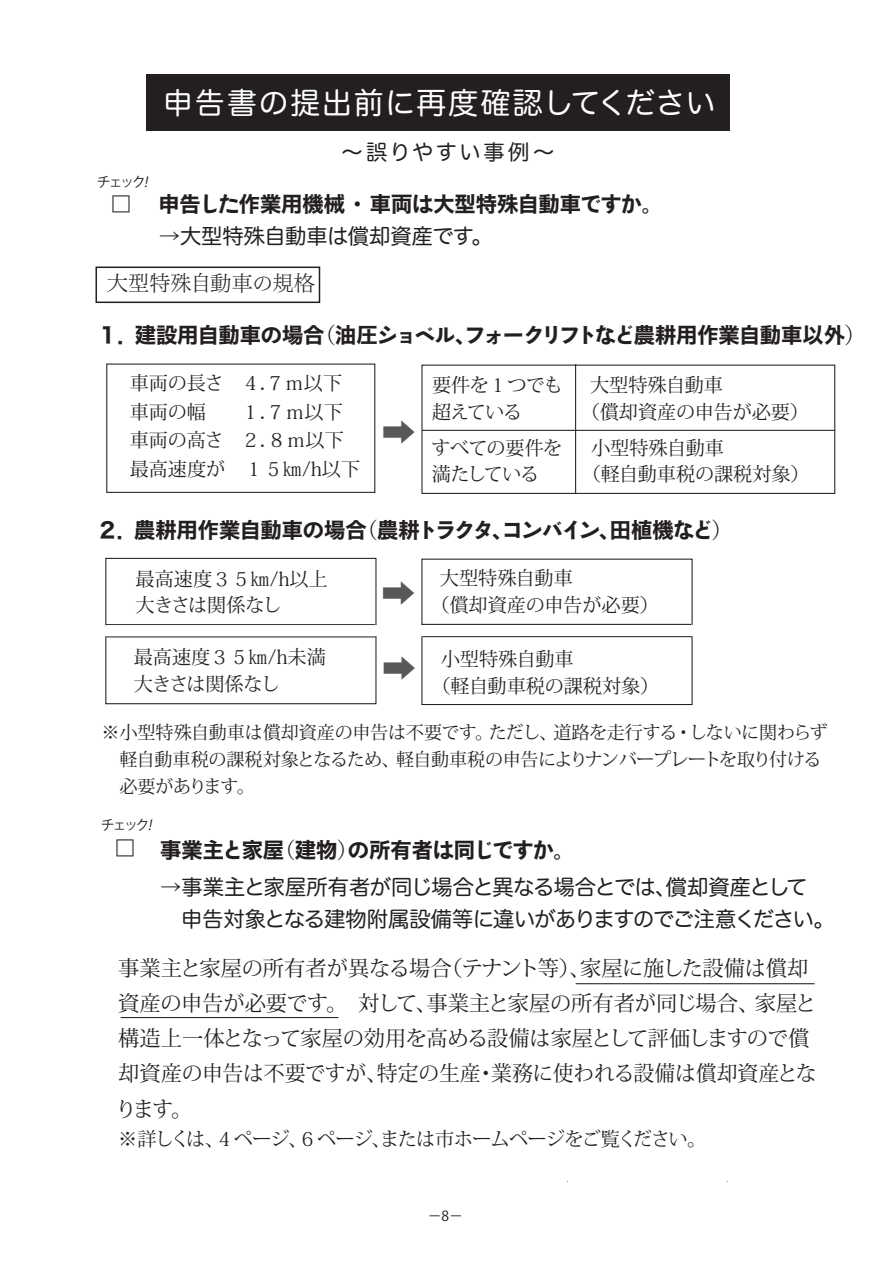
<style>
.page{position:relative;width:894px;height:1263px;background:#fff}
.page>*{position:absolute;margin:0;border:0;box-sizing:border-box;transform-origin:0 0}
.t1{font:34.05px "Koz Min Pr 6 N";color:#57585a}
.t2{font:29.7px "Hira Maru Std W4";letter-spacing:.06em;color:#fff}
.t3{font:21.3px/35.1px "Koz Min Pr 6 N";letter-spacing:-.01em;color:#231f20}
.t4{font:21.3px "Hira Sans Old Std N W7";letter-spacing:-.01em;color:#231f20}
.t5{font:21.3px/32px "Hira Maru Std W4";letter-spacing:-.02em;color:#231f20}
.t6{font:21.3px "Hira Sans Old Std N W7";letter-spacing:-.03em;color:#231f20}
.t7{font:21.3px "Hira Maru Std W4";color:#231f20}
.t8{font:21.3px "Hira Min Pro W2";color:#231f20}
.t9{font:21.3px "Hira Maru Std W4";letter-spacing:.11em;color:#231f20}
.t10{font:800 21.3px "Koz Go Pro";color:#231f20}
.t11{font:19.2px/26.5px "Koz Min Pr 6 N";letter-spacing:-.01em;color:#231f20}
.t12{font:19.2px "Koz Min Pr 6 N";letter-spacing:-.06em;color:#231f20}
.t13{font:19.2px/26.5px "Koz Min Pr 6 N";letter-spacing:-.04em;color:#231f20}
.t14{font:19.2px/26.5px "Koz Min Pr 6 N";letter-spacing:-.035em;color:#231f20}
.t15{font:18px/26.5px "Koz Min Pr 6 N";letter-spacing:-.02em;color:#231f20}
.t16{font:13.8px "Koz Go Pro";letter-spacing:-.16em;color:#231f20}
</style>
<div class="page">
<div style="left:146px;top:74px;width:583px;height:56px;background:#231f20"></div>
<div style="left:95px;top:266px;width:225px;height:37px;border:2px solid #231f20"></div>
<hr style="left:575px;top:983px;width:239px;height:1px;background:#231f20">
<hr style="left:121px;top:1017px;width:217px;height:1px;background:#231f20">
<div style="left:106px;top:363px;width:269px;height:130px;border:1px solid #231f20"></div>
<div style="left:421px;top:365px;width:413px;height:129px;border:1px solid #231f20"></div>
<hr style="left:422px;top:430px;width:412px;height:1px;background:#231f20">
<hr style="left:574px;top:364px;width:2px;height:129px;background:#231f20">
<div style="left:105px;top:558px;width:271px;height:146px;border:1px solid #231f20"></div>
<hr style="left:106px;top:624px;width:269px;height:1px;background:#231f20">
<div style="left:421px;top:558px;width:271px;height:147px;border:1px solid #231f20"></div>
<hr style="left:422px;top:624px;width:268px;height:1px;background:#231f20">
<hr style="left:106px;top:636px;width:269px;height:1px;background:#231f20">
<hr style="left:422px;top:636px;width:269px;height:1px;background:#231f20">
<div style="left:96px;top:625px;width:609px;height:11px;background:#fff"></div>
<p class="t2" style="left:163px;top:81px;width:553px">申告書の提出前に再度確認してください</p>
<p class="t9" style="left:341px;top:136px;width:214px">～誤りやすい事例～</p>
<p class="t4" style="left:158px;top:188px;width:505px">申告した作業用機械 ・ 車両は大型特殊自動車ですか。</p>
<p class="t7" style="left:159px;top:220px;width:335px">→大型特殊自動車は償却資産です。</p>
<p class="t8" style="left:107px;top:265px;width:209px">大型特殊自動車の規格</p>
<p class="t6" style="left:97px;top:319px;width:770px">１．建設用自動車の場合（油圧ショベル、フォークリフトなど農耕用作業自動車以外）</p>
<p class="t16" style="left:97px;top:173px;width:53px">チェック!</p>
<p class="t10" style="left:110px;top:191px;width:23px">□</p>
<p class="t11" style="left:130px;top:369px;width:232px;line-height:28.7px">車両の長さ　４．７ｍ以下車両の幅　 １．７ｍ以下車両の高さ　２．８ｍ以下最高速度が　１５㎞/h以下</p>
<p class="t14" style="left:432px;top:372px;width:132px">要件を１つでも超えている</p>
<p class="t1" style="left:382px;top:414px;width:36px">➡</p>
<p class="t13" style="left:431px;top:435px;width:132px">すべての要件を満たしている</p>
<p class="t11" style="left:580px;top:372px;width:230px;text-indent:9px">大型特殊自動車<br>（償却資産の申告が必要）</p>
<p class="t11" style="left:581px;top:435px;width:229px;text-indent:9px">小型特殊自動車<br>（軽自動車税の課税対象）</p>
<p class="t4" style="left:97px;top:513px;width:637px">２．農耕用作業自動車の場合（農耕トラクタ、コンバイン、田植機など）</p>
<p class="t11" style="left:135px;top:566px;width:193px">最高速度３５㎞/h以上大きさは関係なし</p>
<p class="t11" style="left:134px;top:644px;width:193px">最高速度３５㎞/h未満大きさは関係なし</p>
<p class="t1" style="left:381px;top:574px;width:36px">➡</p>
<p class="t1" style="left:382px;top:650px;width:36px">➡</p>
<p class="t11" style="left:430px;top:565px;width:230px;text-indent:9px">大型特殊自動車<br>（償却資産の申告が必要）</p>
<p class="t11" style="left:431px;top:646px;width:229px;text-indent:9px">小型特殊自動車<br>（軽自動車税の課税対象）</p>
<p class="t15" style="left:101px;top:720px;width:727px">※小型特殊自動車は償却資産の申告は不要です。ただし、道路を走行する・しないに関わらず　軽自動車税の課税対象となるため、軽自動車税の申告によりナンバープレートを取り付ける　必要があります。</p>
<p class="t16" style="left:101px;top:816px;width:53px">チェック!</p>
<p class="t10" style="left:114px;top:834px;width:23px">□</p>
<p class="t4" style="left:160px;top:833px;width:416px">事業主と家屋（建物）の所有者は同じですか。</p>
<p class="t5" style="left:160px;top:871px;width:675px">→事業主と家屋所有者が同じ場合と異なる場合とでは、償却資産として<br>　申告対象となる建物附属設備等に違いがありますのでご注意ください。</p>
<p class="t3" style="left:116px;top:951px;width:702px">事業主と家屋の所有者が異なる場合（テナント等）、家屋に施した設備は償却資産の申告が必要です。　対して、事業主と家屋の所有者が同じ場合、家屋と構造上一体となって家屋の効用を高める設備は家屋として評価しますので償却資産の申告は不要ですが、特定の生産・業務に使われる設備は償却資産となります。</p>
<p class="t12" style="left:118px;top:1128px;width:589px">※詳しくは、４ページ、６ページ、または市ホームページをご覧ください。</p>
<p class="t16" style="left:427px;top:1206px;width:37px">－8－</p>
</div>
